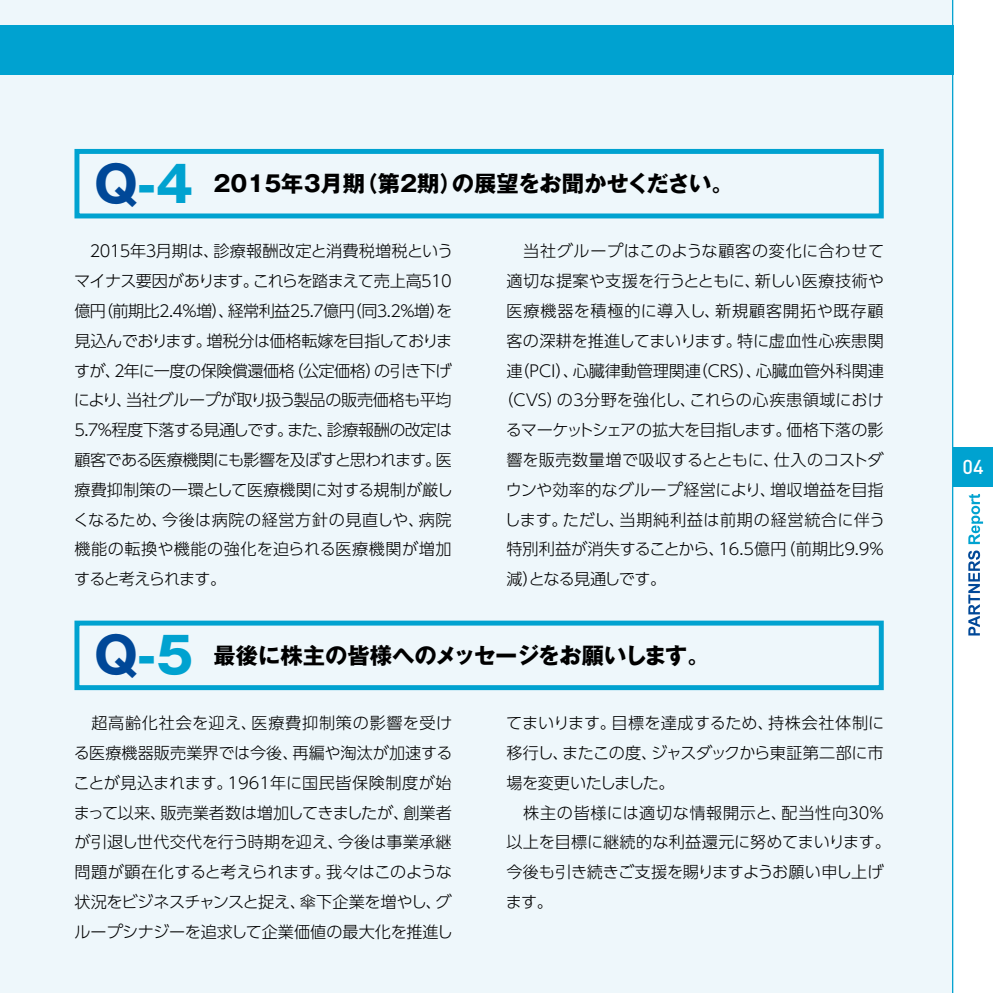
<style>
.page{position:relative;width:993px;height:993px;background:#fff}
.page>*{position:absolute;margin:0;border:0;box-sizing:border-box;transform-origin:0 0}
.t1{font:700 49.52px "Gothic MB101 Pro";color:#00a2d0}
.t2{font:700 22.4px "Gothic MB101 Pro";color:#000}
.t3{font:500 19.78px "DIN";color:#fff}
.t4{font:300 16.1px/29.8px "UD Shin Go Pro";color:#000;text-align:justify}
.t5{font:300 16.1px "UD Shin Go Pro";letter-spacing:-.025em;color:#000}
.t6{font:300 16.1px "UD Shin Go Pro";letter-spacing:.045em;color:#000}
.t7{font:300 16.1px "UD Shin Go Pro";letter-spacing:.025em;color:#000}
.t8{font:300 16.1px "UD Shin Go Pro";letter-spacing:.055em;color:#000}
.t9{font:300 16.1px "UD Shin Go Pro";letter-spacing:-.06em;color:#000}
.s1{color:#004898}
</style>
<div class="page">
<div style="left:0;top:0;width:952px;height:992px;background:#eef7fb"></div>
<div style="left:0;top:25px;width:952px;height:49px;background:#00a2d0"></div>
<div style="left:952px;top:446px;width:40px;height:40px;background:#00a2d0"></div>
<svg style="left:968px;top:493px;width:14px;height:51px"></svg>
<svg style="left:968px;top:550px;width:11px;height:85px"></svg>
<hr style="left:951px;top:0;width:1px;height:992px;background:#00a2d0">
<div style="left:74px;top:620px;width:809px;height:70px;border:5px solid #00a2d0"></div>
<div style="left:74px;top:149px;width:809px;height:69px;border:5px solid #00a2d0"></div>
<h1 class="t1" style="left:94px;top:142px;width:101px"><span class="s1">Q</span>-4</h1>
<h2 class="t2" style="left:213px;top:165px;width:521px">2015年3月期（第2期）の展望をお聞かせください。</h2>
<p class="t4" style="left:73px;top:236px;width:381px">　2015年3月期は、診療報酬改定と消費税増税というマイナス要因があります。これらを踏まえて売上高510億円（前期比2.4%増）、経常利益25.7億円（同3.2%増）を見込んでおります。増税分は価格転嫁を目指しておりますが、２年に一度の保険償還価格（公定価格）の引き下げにより、当社グループが取り扱う製品の販売価格も平均5.7%程度下落する見通しです。また、診療報酬の改定は顧客である医療機関にも影響を及ぼすと思われます。医療費抑制策の一環として医療機関に対する規制が厳しくなるため、今後は病院の経営方針の見直しや、病院機能の転換や機能の強化を迫られる医療機関が増加すると考えられます。</p>
<p class="t7" style="left:506px;top:238px;width:379px">　当社グループはこのような顧客の変化に合わせて</p>
<p class="t4" style="left:506px;top:265px;width:379px">適切な提案や支援を行うとともに、新しい医療技術や</p>
<p class="t8" style="left:506px;top:298px;width:378px">医療機器を積極的に導入し、新規顧客開拓や既存顧</p>
<p class="t4" style="left:506px;top:325px;width:379px">客の深耕を推進してまいります。特に虚血性心疾患関</p>
<p class="t4" style="left:506px;top:355px;width:379px">連（PCI）、心臓律動管理関連（CRS）、心臓血管外科関連</p>
<p class="t4" style="left:497px;top:385px;width:387px">（CVS）の３分野を強化し、これらの心疾患領域におけ</p>
<p class="t5" style="left:505px;top:417px;width:379px">るマーケットシェアの拡大を目指します。価格下落の影</p>
<p class="t4" style="left:506px;top:444px;width:378px">響を販売数量増で吸収するとともに、仕入のコストダ</p>
<p class="t4" style="left:505px;top:474px;width:379px">ウンや効率的なグループ経営により、増収増益を目指</p>
<p class="t6" style="left:504px;top:506px;width:382px">します。ただし、当期純利益は前期の経営統合に伴う</p>
<p class="t4" style="left:506px;top:533px;width:378px">特別利益が消失することから、16.5億円（前期比9.9%</p>
<p class="t9" style="left:506px;top:565px;width:161px">減）となる見通しです。</p>
<h1 class="t1" style="left:94px;top:614px;width:101px"><span class="s1">Q</span>-5</h1>
<h2 class="t2" style="left:213px;top:636px;width:497px">最後に株主の皆様へのメッセージをお願いします。</h2>
<p class="t4" style="left:74px;top:707px;width:381px">　超高齢化社会を迎え、医療費抑制策の影響を受ける医療機器販売業界では今後、再編や淘汰が加速することが見込まれます。1961年に国民皆保険制度が始まって以来、販売業者数は増加してきましたが、創業者が引退し世代交代を行う時期を迎え、今後は事業承継問題が顕在化すると考えられます。我々はこのような状況をビジネスチャンスと捉え、傘下企業を増やし、グループシナジーを追求して企業価値の最大化を推進し</p>
<p class="t4" style="left:505px;top:707px;width:386px;text-align:left">てまいります。目標を達成するため、持株会社体制に移行し、またこの度、ジャスダックから東証第二部に市場を変更いたしました。<br>　株主の皆様には適切な情報開示と、配当性向30%以上を目標に継続的な利益還元に努めてまいります。今後も引き続きご支援を賜りますようお願い申し上げます。</p>
<p class="t3" style="left:962px;top:454px;width:23px">04</p>
</div>
